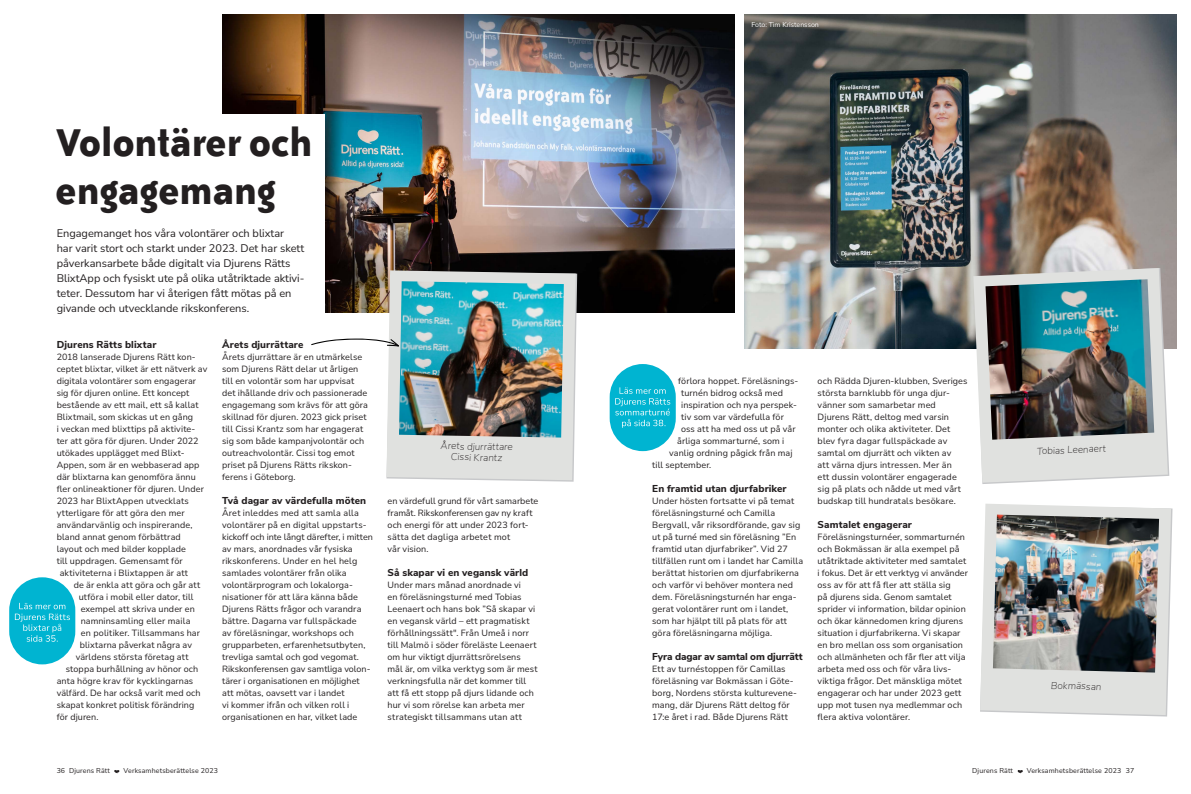
<style>
.page{position:relative;width:1191px;height:794px;background:#fff}
.page>*{position:absolute;margin:0;border:0;box-sizing:border-box;transform-origin:0 0}
.Stor_rubrik{font:700 45px/48px "ITC Bailey Sans Com";letter-spacing:-.01em;color:#231f20}
.Ingress{font:11px/15px "Nunito Sans";color:#231f20}
.Brödtext{font:800 10px "Nunito Sans";letter-spacing:.01em;color:#231f20}
.Brödtext-2{font:italic 200 10px/10.8px "Nunito Sans";color:#231f20;text-align:center}
.Brödtext-3{font:800 10px "Nunito Sans";letter-spacing:-.01em;color:#231f20}
.Brödtext-4{font:9px/12px "Nunito Sans";letter-spacing:.01em;color:#231f20}
.t1{font:7px "Nunito Sans";letter-spacing:.02em;color:#231f20}
.Ingress-2{font:7px "Nunito Sans";color:#fff}
.s1{font-style:inherit}
</style>
<div class="page">
<svg style="left:114px;top:770px;width:5px;height:3px"></svg>
<svg style="left:1017px;top:770px;width:5px;height:3px"></svg>
<img style="left:222px;top:14px;width:512px;height:298px">
<div style="left:43px;top:115px;width:282px;height:209px;background:#fff"></div>
<div style="left:9px;top:577px;width:66px;height:87px;background:#00b4d1;border-radius:33px"></div>
<div style="left:609px;top:364px;width:67px;height:87px;background:#00b4d1;border-radius:33px"></div>
<svg style="left:15px;top:603px;width:55px;height:38px"></svg>
<svg style="left:615px;top:387px;width:55px;height:41px"></svg>
<svg style="left:386px;top:270px;width:190px;height:210px;background:#d9dad8"></svg>
<img style="left:399px;top:281px;width:165px;height:156px">
<svg style="left:311px;top:338px;width:88px;height:8px"></svg>
<img style="left:744px;top:14px;width:432px;height:334px">
<svg style="left:973px;top:268px;width:194px;height:214px;background:#dcdbda"></svg>
<img style="left:985px;top:279px;width:169px;height:161px">
<svg style="left:980px;top:503px;width:191px;height:212px;background:#e2e3e1"></svg>
<img style="left:993px;top:514px;width:166px;height:158px">
<p class="Stor_rubrik" style="left:55px;top:117px;width:259px">Volontärer och engagemang</p>
<p class="Ingress" style="left:57px;top:225px;width:249px">Engagemanget hos våra volontärer och blixtar<br>har varit stort och starkt under 2023. Det har skett påverkansarbete både digitalt via Djurens Rätts BlixtApp och fysiskt ute på olika utåtriktade aktivi&shy;teter. Dessutom har vi återigen fått mötas på en givande och utvecklande rikskonferens.</p>
<p class="Brödtext" style="left:57px;top:337px;width:101px">Djurens Rätts blixtar</p>
<p class="Brödtext-4" style="left:57px;top:351px;width:140px">2018 lanserade Djurens Rätt kon-</p>
<p class="Brödtext-4" style="left:57px;top:363px;width:152px">ceptet blixtar, vilket är ett nätverk av</p>
<p class="Brödtext-4" style="left:57px;top:375px;width:141px">digitala volontärer som engagerar</p>
<p class="Brödtext-4" style="left:57px;top:387px;width:134px">sig för djuren online. Ett koncept</p>
<p class="Brödtext-4" style="left:57px;top:399px;width:143px">bestående av ett mail, ett så kallat</p>
<p class="Brödtext-4" style="left:57px;top:411px;width:138px">Blixtmail, som skickas ut en gång</p>
<p class="Brödtext-4" style="left:57px;top:423px;width:140px">i veckan med blixttips på aktivite-</p>
<p class="Brödtext-4" style="left:57px;top:435px;width:143px">ter att göra för djuren. Under 2022</p>
<p class="Brödtext-4" style="left:57px;top:447px;width:128px">utökades upplägget med Blixt-</p>
<p class="Brödtext-4" style="left:57px;top:459px;width:144px">Appen, som är en webbaserad app</p>
<p class="Brödtext-4" style="left:57px;top:471px;width:141px">där blixtarna kan genomföra ännu</p>
<p class="Brödtext-4" style="left:57px;top:483px;width:149px">fler onlineaktioner för djuren. Under</p>
<p class="Brödtext-4" style="left:57px;top:495px;width:134px">2023 har BlixtAppen utvecklats</p>
<p class="Brödtext-4" style="left:57px;top:507px;width:129px">ytterligare för att göra den mer</p>
<p class="Brödtext-4" style="left:57px;top:519px;width:137px">användarvänlig och inspirerande,</p>
<p class="Brödtext-4" style="left:57px;top:531px;width:126px">bland annat genom förbättrad</p>
<p class="Brödtext-4" style="left:57px;top:543px;width:131px">layout och med bilder kopplade</p>
<p class="Brödtext-4" style="left:57px;top:555px;width:127px">till uppdragen. Gemensamt för</p>
<p class="Brödtext-4" style="left:60px;top:567px;width:130px">aktiviteterna i Blixtappen är att</p>
<p class="Brödtext-4" style="left:74px;top:579px;width:128px">de är enkla att göra och går att</p>
<p class="Brödtext-4" style="left:79px;top:591px;width:116px">utföra i mobil eller dator, till</p>
<p class="Brödtext-4" style="left:81px;top:603px;width:116px">exempel att skriva under en</p>
<p class="Brödtext-4" style="left:81px;top:615px;width:111px">namninsamling eller maila</p>
<p class="Brödtext-4" style="left:81px;top:627px;width:121px">en politiker. Tillsammans har</p>
<p class="Brödtext-4" style="left:80px;top:639px;width:114px">blixtarna påverkat några av</p>
<p class="Brödtext-4" style="left:76px;top:651px;width:114px">världens största företag att</p>
<p class="Brödtext-4" style="left:66px;top:663px;width:134px">stoppa burhållning av hönor och</p>
<p class="Brödtext-4" style="left:57px;top:675px;width:138px">anta högre krav för kycklingarnas</p>
<p class="Brödtext-4" style="left:57px;top:687px;width:145px">välfärd. De har också varit med och</p>
<p class="Brödtext-4" style="left:57px;top:699px;width:139px">skapat konkret politisk förändring</p>
<p class="Brödtext-4" style="left:57px;top:711px;width:43px">för djuren.</p>
<p class="Brödtext" style="left:222px;top:337px;width:83px">Årets djurrättare</p>
<p class="Brödtext-4" style="left:222px;top:351px;width:147px">Årets djurrättare är en utmärkelse som Djurens Rätt delar ut årligen till en volontär som har uppvisat det ihållande driv och passionerade engagemang som krävs för att göra skillnad för djuren. 2023 gick priset till Cissi Krantz som har engagerat sig som både kampanjvolontär och outreachvolontär. Cissi tog emot priset på Djurens Rätts rikskon&shy;ferens i Göteborg.</p>
<p class="Brödtext" style="left:222px;top:493px;width:145px">Två dagar av värdefulla möten</p>
<p class="Brödtext-4" style="left:222px;top:507px;width:152px">Året inleddes med att samla alla volontärer på en digital uppstarts&shy;kickoff och inte långt därefter, i mitten av mars, anordnades vår fysiska rikskonferens. Under en hel helg samlades volontärer från olika volontärprogram och lokalorga&shy;nisationer för att lära känna både Djurens Rätts frågor och varandra bättre. Dagarna var fullspäckade<br>av föreläsningar, workshops och grupparbeten, erfarenhetsutbyten, trevliga samtal och god vegomat.<br>Rikskonferensen gav samtliga volon&shy;tärer i organisationen en möjlighet att mötas, oavsett var i landet<br>vi kommer ifrån och vilken roll i organisationen en har, vilket lade</p>
<p class="Brödtext-4" style="left:387px;top:495px;width:152px">en värdefull grund för vårt samarbete framåt. Rikskonferensen gav ny kraft och energi för att under 2023 fort&shy;sätta det dagliga arbetet mot<br>vår vision.</p>
<p class="Brödtext-2" style="left:441px;top:440px;width:74px;rotate:1deg">Årets djurrättare<br>Cissi Krantz</p>
<p class="Brödtext" style="left:387px;top:565px;width:142px">Så skapar vi en vegansk värld</p>
<p class="Brödtext-4" style="left:387px;top:579px;width:151px">Under mars månad anordnade vi<br>en föreläsningsturné med Tobias Leenaert och hans bok ”Så skapar vi en vegansk värld – ett pragmatiskt förhållningssätt". Från Umeå i norr till Malmö i söder föreläste Leenaert om hur viktigt djurrättsrörelsens mål är, om vilka verktyg som är mest verkningsfulla när det kommer till att få ett stopp på djurs lidande och hur vi som rörelse kan arbeta mer strategiskt tillsammans utan att</p>
<p class="Ingress-2" style="left:751px;top:20px;width:69px">Foto: Tim Kristensson</p>
<p class="Brödtext-4" style="left:678px;top:375px;width:122px">förlora hoppet. Föreläsnings-</p>
<p class="Brödtext-4" style="left:681px;top:387px;width:103px">turnén bidrog också med</p>
<p class="Brödtext-4" style="left:681px;top:399px;width:117px">inspiration och nya perspek-</p>
<p class="Brödtext-4" style="left:681px;top:411px;width:104px">tiv som var värdefulla för</p>
<p class="Brödtext-4" style="left:681px;top:423px;width:116px">oss att ha med oss ut på vår</p>
<p class="Brödtext-4" style="left:677px;top:435px;width:109px">årliga sommarturné, som i</p>
<p class="Brödtext-4" style="left:669px;top:447px;width:125px">vanlig ordning pågick från maj</p>
<p class="Brödtext-4" style="left:652px;top:459px;width:61px">till september.</p>
<p class="Brödtext" style="left:652px;top:481px;width:136px">En framtid utan djurfabriker</p>
<p class="Brödtext-4" style="left:652px;top:495px;width:152px">Under hösten fortsatte vi på temat föreläsningsturné och Camilla Bergvall, vår riksordförande, gav sig ut på turné med sin föreläsning ”En framtid utan djurfabriker”. Vid 27 tillfällen runt om i landet har Camilla berättat historien om djurfabrikerna och varför vi behöver montera ned dem. Föreläsningsturnén har enga&shy;gerat volontärer runt om i landet, som har hjälpt till på plats för att göra föreläsningarna möjliga.</p>
<p class="Brödtext-3" style="left:652px;top:649px;width:152px">Fyra dagar av samtal om djurrätt</p>
<p class="Brödtext-4" style="left:652px;top:663px;width:146px">Ett av turnéstoppen för Camillas föreläsning var Bokmässan i Göte&shy;borg, Nordens största kulturevene&shy;mang, där Djurens Rätt deltog för 17:e året i rad. Både Djurens Rätt</p>
<p class="Brödtext-4" style="left:817px;top:375px;width:151px">och Rädda Djuren-klubben, Sveriges största barnklubb för unga djur&shy;vänner som samarbetar med<br>Djurens Rätt, deltog med varsin monter och olika aktiviteter. Det blev fyra dagar fullspäckade av samtal om djurrätt och vikten av<br>att värna djurs intressen. Mer än<br>ett dussin volontärer engagerade sig på plats och nådde ut med vårt budskap till hundratals besökare.</p>
<p class="Brödtext" style="left:817px;top:517px;width:96px">Samtalet engagerar</p>
<p class="Brödtext-4" style="left:817px;top:531px;width:152px">Föreläsningsturnéer, sommarturnén och Bokmässan är alla exempel på utåtriktade aktiviteter med samtalet i fokus. Det är ett verktyg vi använder oss av för att få fler att ställa sig<br>på djurens sida. Genom samtalet sprider vi information, bildar opinion och ökar kännedomen kring djurens situation i djurfabrikerna. Vi skapar en bro mellan oss som organisation och allmänheten och får fler att vilja arbeta med oss och för våra livs&shy;viktiga frågor. Det mänskliga mötet engagerar och har under 2023 gett upp mot tusen nya medlemmar och flera aktiva volontärer.</p>
<p class="Brödtext-2" style="left:1036px;top:445px;width:71px;rotate:-3deg">Tobias Leenaert</p>
<p class="Brödtext-2" style="left:1051px;top:679px;width:52px;rotate:2deg">Bokmässan</p>
<p class="t1" style="left:57px;top:766px;width:55px"><span class="s1">36</span> Djurens Rätt</p>
<p class="t1" style="left:124px;top:766px;width:96px">Verksamhetsberättelse 2023</p>
<p class="t1" style="left:972px;top:766px;width:42px">Djurens Rätt</p>
<p class="t1" style="left:1026px;top:766px;width:109px">Verksamhetsberättelse 2023 <span class="s1">37</span></p>
</div>
